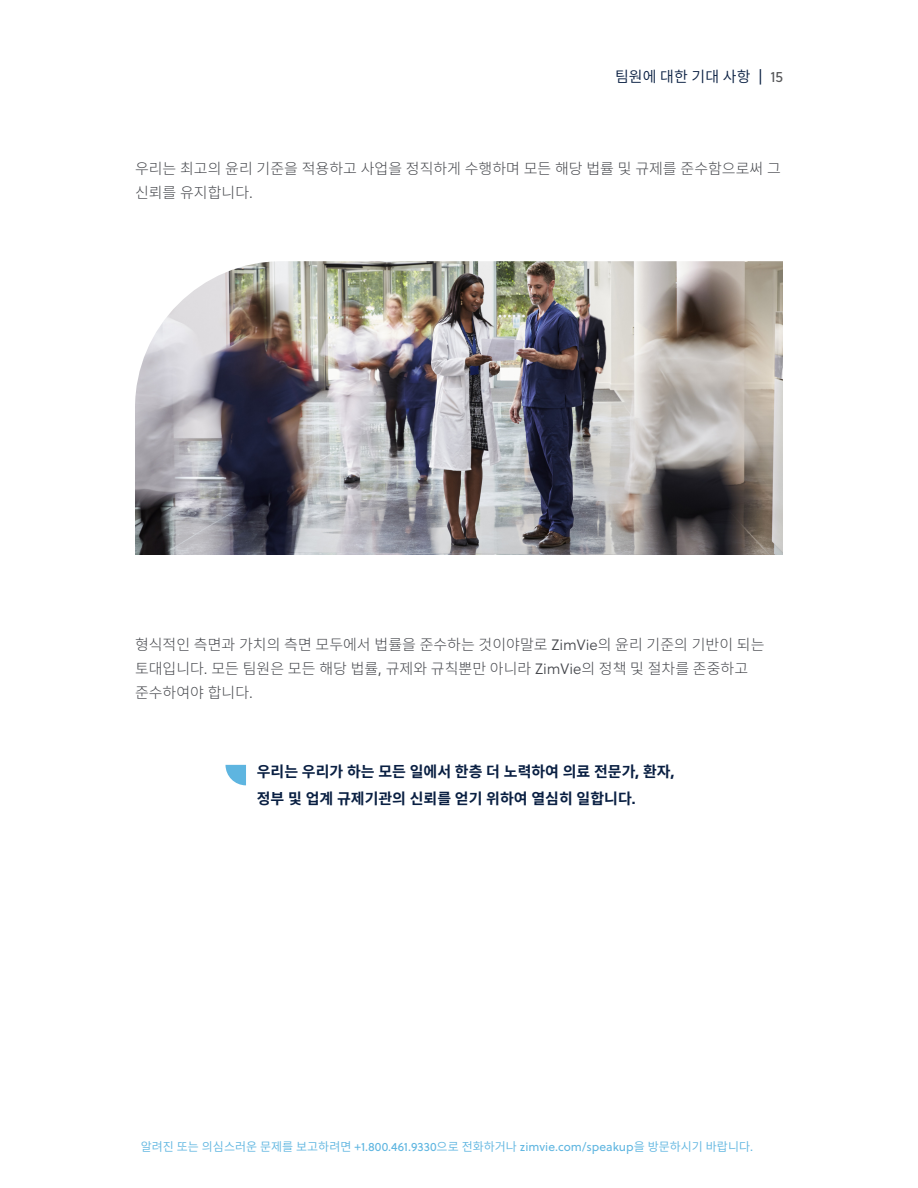
<style>
.page{position:relative;width:918px;height:1188px;background:#fff}
.page>*{position:absolute;margin:0;border:0;box-sizing:border-box;transform-origin:0 0}
.t1{font:300 15px/24px "Noto Sans CJ Kkr";color:#45474c}
.t2{font:700 15px/27px "Noto Sans CJ Kkr";color:#091f42}
.t3{font:600 15px "Noto Sans CJ Kkr";color:#091f42}
.t4{font:600 12px "Noto Sans CJ Kkr";color:#5eb5e0}
.s1{font-family:"Soleil";font-weight:400}
.s2{font-family:"Soleil";font-weight:400;color:#57585a}
.s3{font-family:"Soleil Lt";font-weight:400}
.s4{font-family:"Soleil"}
</style>
<div class="page">
<img style="left:135px;top:261px;width:648px;height:294px">
<svg style="left:226px;top:765px;width:20px;height:20px"></svg>
<p class="t3" style="left:615px;top:68px;width:169px">팀원에 대한 기대 사항 <span class="s1">|</span> <span class="s2">15</span></p>
<p class="t1" style="left:135px;top:157px;width:647px">우리는 최고의 윤리 기준을 적용하고 사업을 정직하게 수행하며 모든 해당 법률 및 규제를 준수함으로써 그 신뢰를 유지합니다<span class="s3">.</span></p>
<p class="t1" style="left:135px;top:633px;width:631px">형식적인 측면과 가치의 측면 모두에서 법률을 준수하는 것이야말로 <span class="s3">ZimVie</span>의 윤리 기준의 기반이 되는 토대입니다<span class="s3">.</span> 모든 팀원은 모든 해당 법률<span class="s3">,</span> 규제와 규칙뿐만 아니라 <span class="s3">ZimVie</span>의 정책 및 절차를 존중하고 준수하여야 합니다<span class="s3">.</span></p>
<p class="t2" style="left:257px;top:758px;width:419px">우리는 우리가 하는 모든 일에서 한층 더 노력하여 의료 전문가<span class="s4">,</span> 환자<span class="s4">, </span>정부 및 업계 규제기관의 신뢰를 얻기 위하여 열심히 일합니다<span class="s4">.</span></p>
<p class="t4" style="left:141px;top:1140px;width:614px">알려진 또는 의심스러운 문제를 보고하려면 <span class="s1">+1.800.461.9330</span>으로 전화하거나 <span class="s1">zimvie.com/speakup</span>을 방문하시기 바랍니다<span class="s1">.</span></p>
</div>
